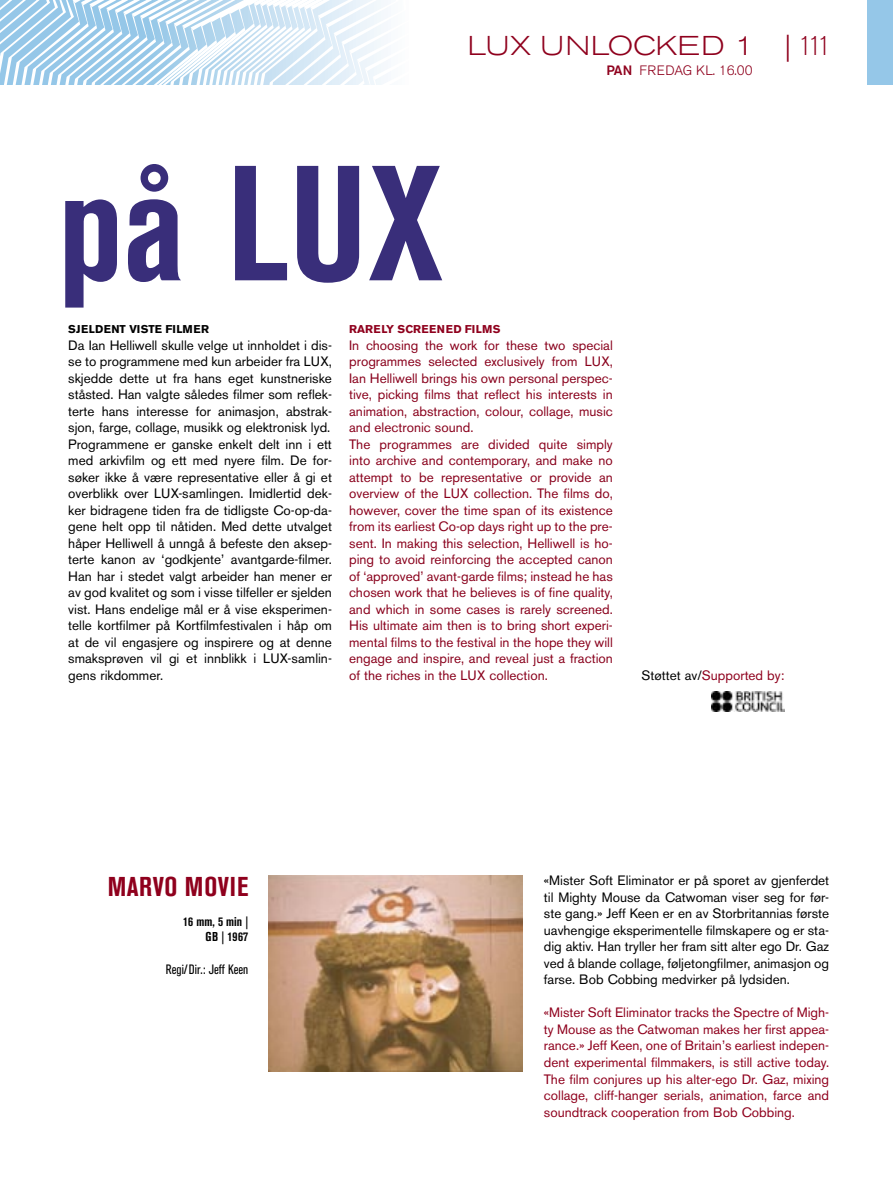
<style>
.page{position:relative;width:893px;height:1191px;background:#fff}
.page>*{position:absolute;margin:0;border:0;box-sizing:border-box;transform-origin:0 0}
.t1{font:700 condensed 162px "Akzidenz Grotesk BE";color:#392e7a}
.t2{font:300 expanded 27px "Akzidenz Grotesk BE";letter-spacing:.02em;color:#8f001d}
.brødtekst_film{font:700 condensed 27px "Akzidenz Grotesk BE";letter-spacing:.02em;color:#8f001d}
.brødtekst_film-2{font:13.5px/16.5px "Akzidenz Grotesk BE";color:#000;text-align:justify}
.brødtekst_film-3{font:13.5px/16.5px "Akzidenz Grotesk BE";color:#89001c;text-align:justify}
.brødtekst_film-4{font:13.5px/16.5px "Akzidenz Grotesk BE";color:#8f001d;text-align:justify}
.t3{font:condensed 13.5px "Akzidenz Grotesk BE";color:#000}
.t4{font:300 13.5px "Akzidenz Grotesk BE";letter-spacing:.01em;color:#8f001d}
.t5{font:700 condensed 12.75px "Akzidenz Grotesk BE";color:#000}
.brødtekst_film-5{font:700 11.25px "Akzidenz Grotesk BE";letter-spacing:.03em;color:#000}
.brødtekst_film-6{font:700 11.25px "Akzidenz Grotesk BE";letter-spacing:.04em;color:#8f001d}
.s1{font-stretch:condensed}
.s2{font-size:154.8px}
.s3{font-weight:500}
.s4{color:#000}
</style>
<div class="page">
<svg style="left:0;top:0;width:384px;height:84px"></svg>
<div style="left:867px;top:0;width:26px;height:85px;background:#95c7e8"></div>
<img style="left:269px;top:875px;width:254px;height:196px">
<img style="left:712px;top:691px;width:72px;height:20px">
<p class="t2" style="left:468px;top:31px;width:363px">LUX UNLOCKED 1 | <span class="s1">111</span></p>
<h1 class="t1" style="left:58px;top:131px;width:388px"><span class="s2">på</span> LUX</h1>
<p class="t4" style="left:606px;top:63px;width:148px"><span class="s3">PAN</span> FREDAG KL. 16.00</p>
<p class="brødtekst_film-5" style="left:68px;top:323px;width:142px">SJELDENT VISTE FILMER</p>
<p class="brødtekst_film-2" style="left:68px;top:337px;width:265px">Da Ian Helliwell skulle velge ut innholdet i dis&shy;se to programmene med kun arbeider fra LUX, skjedde dette ut fra hans eget kunstneriske ståsted. Han valgte således filmer som reflek&shy;terte hans interesse for animasjon, abstrak&shy;sjon, farge, collage, musikk og elektronisk lyd.</p>
<p class="brødtekst_film-2" style="left:68px;top:436px;width:265px">Programmene er ganske enkelt delt inn i ett med arkivfilm og ett med nyere film. De for&shy;søker ikke å være representative eller å gi et overblikk over LUX-samlingen. Imidlertid dek&shy;ker bidragene tiden fra de tidligste Co-op-da&shy;gene helt opp til nåtiden. Med dette utvalget håper Helliwell å unngå å befeste den aksep&shy;terte kanon av ‘godkjente’ avantgarde-filmer.<br>Han har i stedet valgt arbeider han mener er av god kvalitet og som i visse tilfeller er sjelden vist. Hans endelige mål er å vise eksperimen&shy;telle kortfilmer på Kortfilmfestivalen i håp om at de vil engasjere og inspirere og at denne smaksprøven vil gi et innblikk i LUX-samlin&shy;gens rikdommer.</p>
<p class="brødtekst_film-6" style="left:349px;top:323px;width:153px">RARELY SCREENED FILMS</p>
<p class="brødtekst_film-3" style="left:349px;top:337px;width:265px">In choosing the work for these two special programmes selected exclusively from LUX, Ian Helliwell brings his own personal perspec&shy;tive, picking films that reflect his interests in animation, abstraction, colour, collage, music and electronic sound.</p>
<p class="brødtekst_film-3" style="left:349px;top:436px;width:265px">The programmes are divided quite simply into archive and contemporary, and make no attempt to be representative or provide an overview of the LUX collection. The films do, however, cover the time span of its existence from its earliest Co-op days right up to the pre&shy;sent. In making this selection, Helliwell is ho&shy;ping to avoid reinforcing the accepted canon of ‘approved’ avant-garde films; instead he has chosen work that he believes is of fine quality, and which in some cases is rarely screened.<br>His ultimate aim then is to bring short experi&shy;mental films to the festival in the hope they will engage and inspire, and reveal just a fraction of the riches in the LUX collection.</p>
<p class="brødtekst_film-4" style="left:642px;top:667px;width:144px"><span class="s4">Støttet av/</span>Supported by:</p>
<p class="brødtekst_film" style="left:108px;top:870px;width:142px">MARVO MOVIE</p>
<p class="t5" style="left:183px;top:914px;width:67px">16 mm, 5 min |</p>
<p class="t5" style="left:206px;top:929px;width:44px">GB | 1967</p>
<p class="t3" style="left:166px;top:961px;width:84px">Regi/Dir.: Jeff Keen</p>
<p class="brødtekst_film-2" style="left:544px;top:872px;width:287px">«Mister Soft Eliminator er på sporet av gjenferdet til Mighty Mouse da Catwoman viser seg for før&shy;ste gang.» Jeff Keen er en av Storbritannias første uavhengige eksperimentelle filmskapere og er sta&shy;dig aktiv. Han tryller her fram sitt alter ego Dr. Gaz ved å blande collage, føljetongfilmer, animasjon og farse. Bob Cobbing medvirker på lydsiden.</p>
<p class="brødtekst_film-4" style="left:544px;top:1004px;width:287px">«Mister Soft Eliminator tracks the Spectre of Migh&shy;ty Mouse as the Catwoman makes her first appea&shy;rance.» Jeff Keen, one of Britain’s earliest indepen&shy;dent experimental filmmakers, is still active today.<br>The film conjures up his alter-ego Dr. Gaz, mixing collage, cliff-hanger serials, animation, farce and soundtrack cooperation from Bob Cobbing.</p>
</div>
